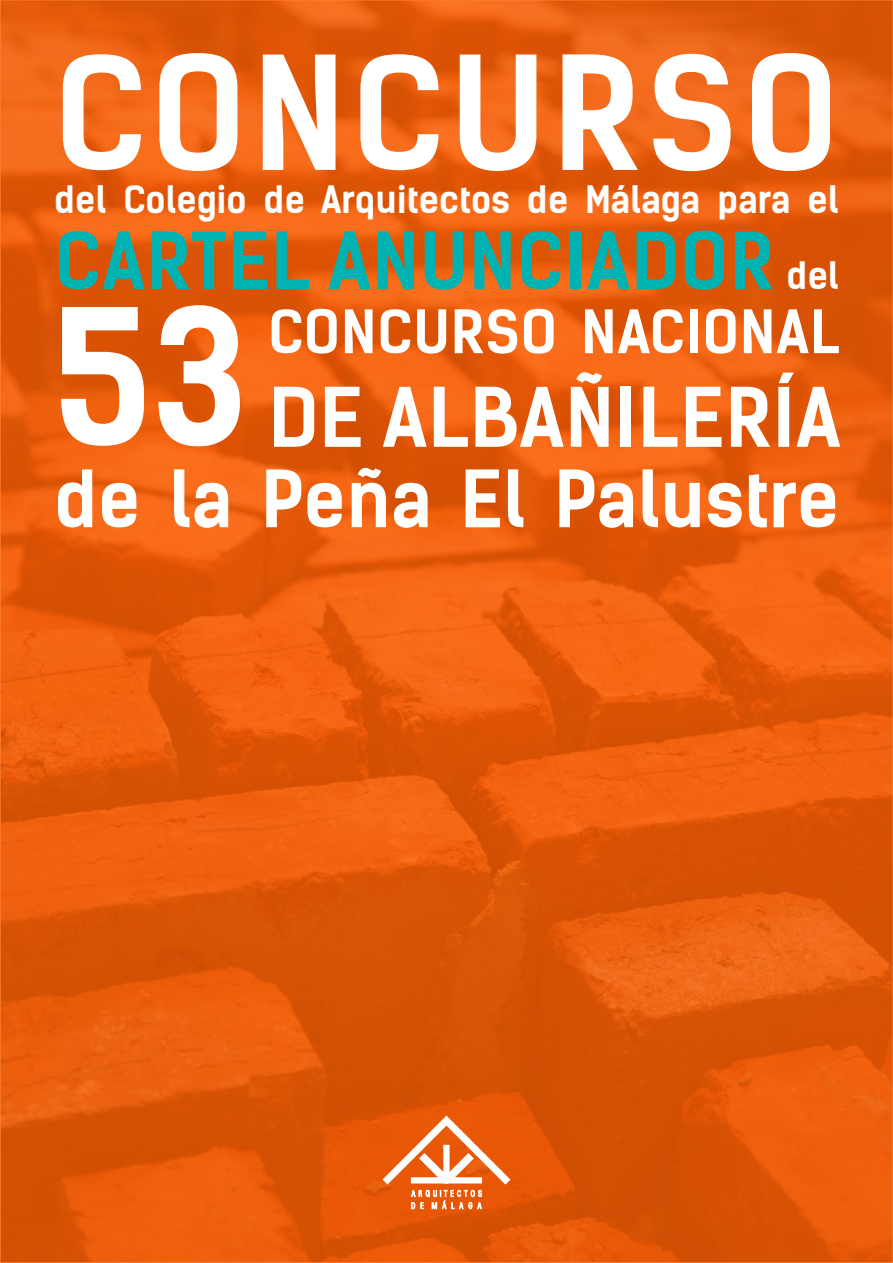
<style>
.page{position:relative;width:893px;height:1263px;background:#fff}
.page>*{position:absolute;margin:0;border:0;box-sizing:border-box;transform-origin:0 0}
.t1{font:700 180px "Kelson Sans";color:#fff}
.t2{font:700 150px "Kelson Sans";letter-spacing:.04em;color:#fff}
.t3{font:700 78px "Kelson Sans";letter-spacing:.015em;color:#fff}
.t4{font:700 75px "Kelson Sans";letter-spacing:.015em;color:#00b3b2}
.t5{font:700 75px "Kelson Sans";color:#fff}
.t6{font:700 57px "Kelson Sans";letter-spacing:.015em;color:#fff}
.t7{font:700 36px "Kelson Sans";color:#fff}
.s1{font-size:36px;color:#fff}
</style>
<div class="page">
<img style="left:2px;top:2px;width:889px;height:1259px">
<svg style="left:382px;top:1115px;width:128px;height:96px"></svg>
<p class="t2" style="left:54px;top:22px;width:787px">CONCURSO</p>
<p class="t7" style="left:54px;top:178px;width:786px">del Colegio de Arquitectos de Málaga para el</p>
<p class="t4" style="left:55px;top:215px;width:786px">CARTEL ANUNCIADOR <span class="s1">del</span></p>
<p class="t1" style="left:54px;top:268px;width:195px">53</p>
<p class="t6" style="left:268px;top:297px;width:573px">CONCURSO NACIONAL</p>
<p class="t3" style="left:268px;top:370px;width:574px">DE ALBAÑILERÍA</p>
<p class="t5" style="left:54px;top:453px;width:787px">de la Peña El Palustre</p>
</div>
